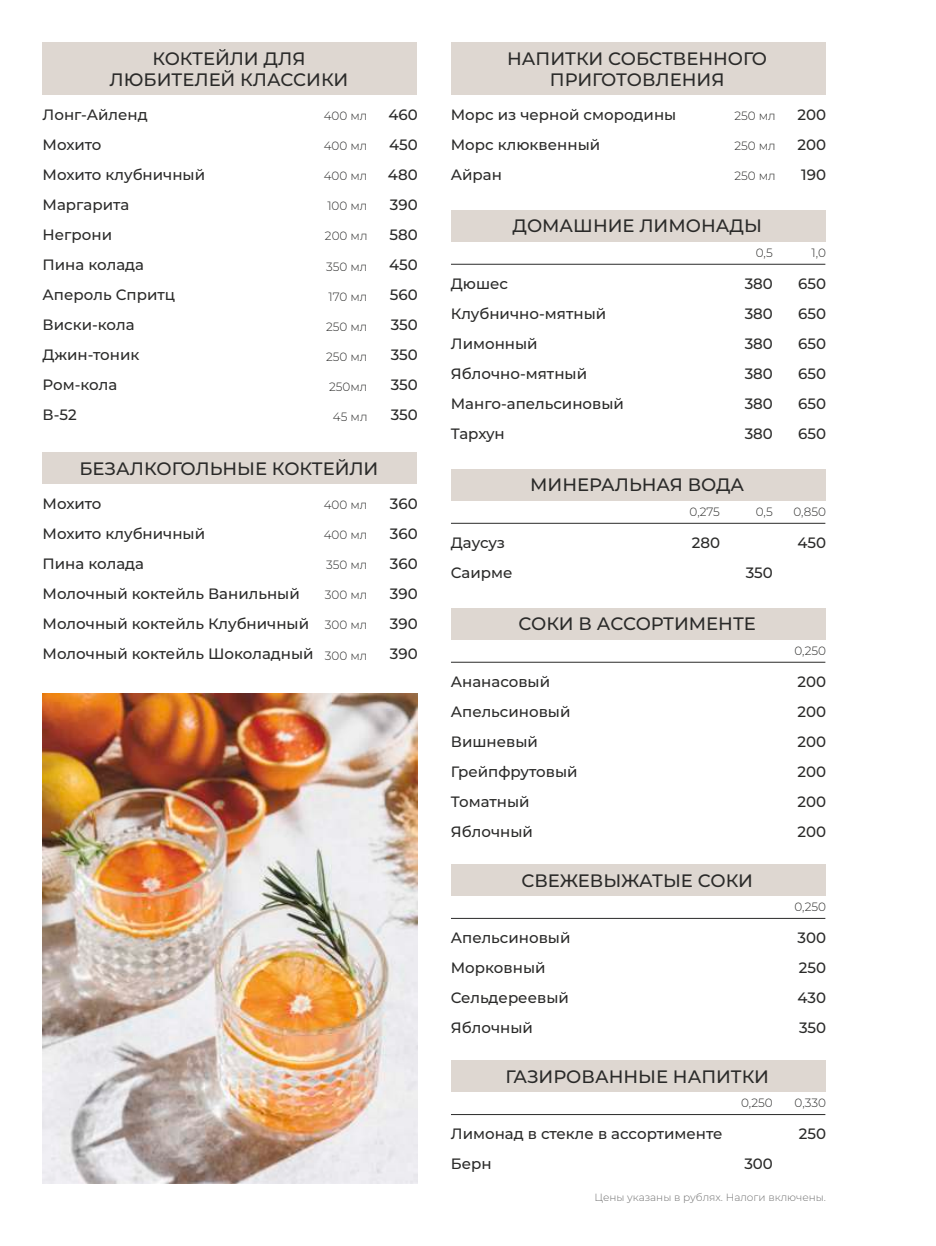
<style>
.page{position:relative;width:936px;height:1246px;background:#fff}
.page>*{position:absolute;margin:0;border:0;box-sizing:border-box;transform-origin:0 0}
.t1{font:500 18px/21.1px "Montserrat";color:#2a2a29;text-align:center}
.t2{font:500 15px/30px "Montserrat";color:#2a2a29}
.t3{font:300 12px "Montserrat";color:#2a2a29}
.t4{font:300 10.5px "Montserrat";color:#717171}
</style>
<div class="page">
<div style="left:451px;top:43px;width:374px;height:52px;background:#ded7d1"></div>
<div style="left:451px;top:210px;width:374px;height:32px;background:#ded7d1"></div>
<hr style="left:451px;top:264px;width:374px;height:1px;background:#2a2a29">
<div style="left:451px;top:469px;width:374px;height:32px;background:#ded7d1"></div>
<hr style="left:451px;top:523px;width:374px;height:1px;background:#2a2a29">
<div style="left:451px;top:864px;width:374px;height:32px;background:#ded7d1"></div>
<hr style="left:451px;top:918px;width:374px;height:1px;background:#2a2a29">
<div style="left:43px;top:43px;width:374px;height:52px;background:#ded7d1"></div>
<div style="left:43px;top:453px;width:374px;height:31px;background:#ded7d1"></div>
<img style="left:43px;top:693px;width:374px;height:490px">
<div style="left:451px;top:608px;width:374px;height:32px;background:#ded7d1"></div>
<hr style="left:451px;top:662px;width:374px;height:1px;background:#2a2a29">
<hr style="left:451px;top:1114px;width:374px;height:1px;background:#2a2a29">
<div style="left:451px;top:1060px;width:374px;height:32px;background:#ded7d1"></div>
<p class="t1" style="left:110px;top:48px;width:240px">КОКТЕЙЛИ ДЛЯ<br>ЛЮБИТЕЛЕЙ КЛАССИКИ</p>
<p class="t2" style="left:43px;top:100px;width:164px">Лонг-Айленд<br>Мохито<br>Мохито клубничный<br>Маргарита<br>Негрони<br>Пина колада<br>Апероль Спритц<br>Виски-кола<br>Джин-тоник<br>Ром-кола<br>В-52</p>
<p class="t3" style="left:324px;top:109px;width:45px">400 мл</p>
<p class="t3" style="left:324px;top:139px;width:45px">400 мл</p>
<p class="t3" style="left:324px;top:169px;width:45px">400 мл</p>
<p class="t3" style="left:327px;top:199px;width:42px">100 мл</p>
<p class="t3" style="left:325px;top:229px;width:44px">200 мл</p>
<p class="t3" style="left:326px;top:259px;width:43px">350 мл</p>
<p class="t3" style="left:328px;top:289px;width:40px">170 мл</p>
<p class="t3" style="left:326px;top:319px;width:43px">250 мл</p>
<p class="t3" style="left:326px;top:349px;width:43px">250 мл</p>
<p class="t3" style="left:329px;top:379px;width:40px">250мл</p>
<p class="t3" style="left:333px;top:409px;width:36px">45 мл</p>
<p class="t2" style="left:388px;top:100px;width:31px;text-align:justify">460<br>450<br>480<br>390<br>580<br>450<br>560<br>350<br>350<br>350<br>350</p>
<p class="t1" style="left:79px;top:458px;width:300px">БЕЗАЛКОГОЛЬНЫЕ КОКТЕЙЛИ</p>
<p class="t2" style="left:43px;top:489px;width:272px">Мохито<br>Мохито клубничный<br>Пина колада<br>Молочный коктейль Ванильный<br>Молочный коктейль Клубничный<br>Молочный коктейль Шоколадный</p>
<p class="t3" style="left:324px;top:498px;width:45px">400 мл</p>
<p class="t3" style="left:324px;top:528px;width:45px">400 мл</p>
<p class="t3" style="left:326px;top:558px;width:43px">350 мл</p>
<p class="t3" style="left:325px;top:588px;width:44px">300 мл</p>
<p class="t3" style="left:325px;top:618px;width:44px">300 мл</p>
<p class="t3" style="left:325px;top:648px;width:44px">300 мл</p>
<p class="t2" style="left:390px;top:489px;width:29px;text-align:justify">360<br>360<br>360<br>390<br>390<br>390</p>
<p class="t1" style="left:507px;top:48px;width:261px">НАПИТКИ СОБСТВЕННОГО<br>ПРИГОТОВЛЕНИЯ</p>
<p class="t2" style="left:451px;top:100px;width:227px">Морс из черной смородины<br>Морс клюквенный<br>Айран</p>
<p class="t3" style="left:734px;top:109px;width:43px">250 мл</p>
<p class="t3" style="left:734px;top:139px;width:43px">250 мл</p>
<p class="t3" style="left:734px;top:169px;width:43px">250 мл</p>
<p class="t1" style="left:512px;top:215px;width:251px">ДОМАШНИЕ ЛИМОНАДЫ</p>
<p class="t2" style="left:451px;top:269px;width:175px">Дюшес<br>Клубнично-мятный<br>Лимонный<br>Яблочно-мятный<br>Манго-апельсиновый<br>Тархун</p>
<p class="t3" style="left:755px;top:245px;width:18px">0,5</p>
<p class="t2" style="left:744px;top:269px;width:30px;text-align:justify">380<br>380<br>380<br>380<br>380<br>380</p>
<p class="t2" style="left:451px;top:528px;width:63px">Даусуз<br>Саирме</p>
<p class="t1" style="left:530px;top:474px;width:215px">МИНЕРАЛЬНАЯ ВОДА</p>
<p class="t3" style="left:689px;top:504px;width:32px">0,275</p>
<p class="t2" style="left:691px;top:528px;width:30px">280</p>
<p class="t3" style="left:755px;top:504px;width:18px">0,5</p>
<p class="t2" style="left:745px;top:558px;width:29px">350</p>
<p class="t1" style="left:518px;top:613px;width:239px">СОКИ В АССОРТИМЕНТЕ</p>
<p class="t2" style="left:451px;top:667px;width:128px">Ананасовый<br>Апельсиновый<br>Вишневый<br>Грейпфрутовый<br>Томатный<br>Яблочный</p>
<p class="t1" style="left:521px;top:869px;width:233px">СВЕЖЕВЫЖАТЫЕ СОКИ</p>
<p class="t2" style="left:451px;top:923px;width:121px">Апельсиновый<br>Морковный<br>Сельдереевый<br>Яблочный</p>
<p class="t1" style="left:505px;top:1066px;width:265px">ГАЗИРОВАННЫЕ НАПИТКИ</p>
<p class="t2" style="left:451px;top:1119px;width:273px">Лимонад в стекле в ассортименте<br>Берн</p>
<p class="t3" style="left:741px;top:1096px;width:33px">0,250</p>
<p class="t2" style="left:744px;top:1149px;width:30px">300</p>
<p class="t2" style="left:797px;top:100px;width:30px;text-align:justify">200<br>200<br>190</p>
<p class="t3" style="left:811px;top:245px;width:16px">1,0</p>
<p class="t2" style="left:798px;top:269px;width:29px;text-align:justify">650<br>650<br>650<br>650<br>650<br>650</p>
<p class="t3" style="left:793px;top:504px;width:34px">0,850</p>
<p class="t2" style="left:797px;top:528px;width:30px">450</p>
<p class="t3" style="left:794px;top:643px;width:33px">0,250</p>
<p class="t2" style="left:797px;top:667px;width:30px;text-align:justify">200<br>200<br>200<br>200<br>200<br>200</p>
<p class="t3" style="left:794px;top:899px;width:33px">0,250</p>
<p class="t2" style="left:797px;top:923px;width:30px;text-align:justify">300<br>250<br>430<br>350</p>
<p class="t3" style="left:794px;top:1096px;width:33px">0,330</p>
<p class="t2" style="left:798px;top:1119px;width:29px">250</p>
<p class="t4" style="left:594px;top:1191px;width:233px">Цены указаны в рублях. Налоги включены.</p>
</div>
